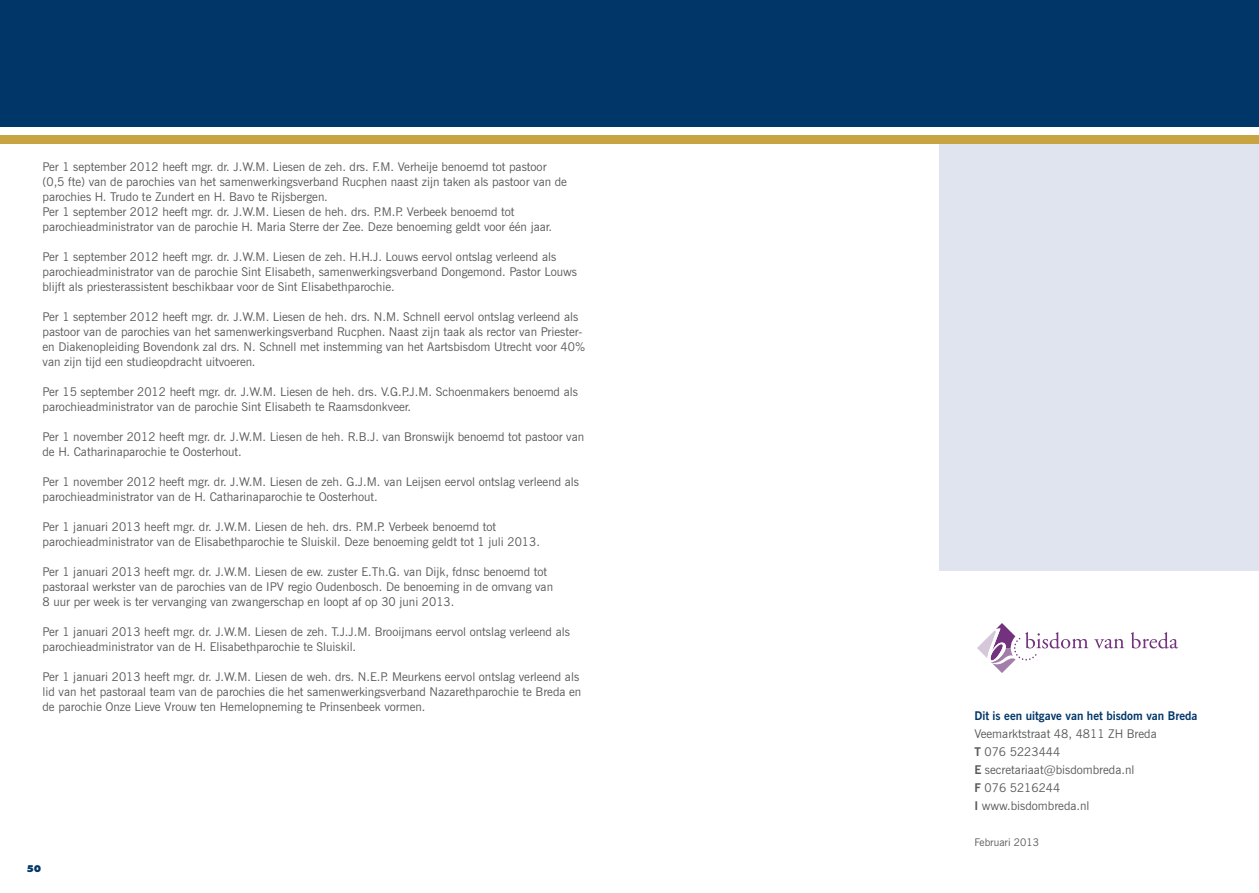
<style>
.page{position:relative;width:1259px;height:893px;background:#fff}
.page>*{position:absolute;margin:0;border:0;box-sizing:border-box;transform-origin:0 0}
.t1{font:12px/15px "News Gothic BT";color:#58595b}
.t2{font:700 12px "News Gothic BT";color:#003768}
.t3{font:10.5px "News Gothic BT";color:#58595b}
.t4{font:800 9px "Futura";color:#003768}
.s1{font-weight:700}
</style>
<div class="page">
<div style="left:0;top:136px;width:1259px;height:8px;background:#c8a341"></div>
<div style="left:0;top:0;width:1259px;height:126px;background:#003768"></div>
<svg style="left:1094px;top:639px;width:30px;height:9px"></svg>
<svg style="left:1131px;top:632px;width:47px;height:17px"></svg>
<svg style="left:977px;top:623px;width:111px;height:50px"></svg>
<div style="left:940px;top:144px;width:319px;height:427px;background:#dfe4ee"></div>
<p class="t1" style="left:43px;top:159px;width:526px">Per 1 september 2012 heeft mgr. dr. J.W.M. Liesen de zeh. drs. F.M. Verheije benoemd tot pastoor (0,5 fte) van de parochies van het samenwerkingsverband Rucphen naast zijn taken als pastoor van de parochies H. Trudo te Zundert en H. Bavo te Rijsbergen.<br>Per 1 september 2012 heeft mgr. dr. J.W.M. Liesen de heh. drs. P.M.P. Verbeek benoemd tot parochieadministrator van de parochie H. Maria Sterre der Zee. Deze benoeming geldt voor één jaar.</p>
<p class="t1" style="left:43px;top:249px;width:536px">Per 1 september 2012 heeft mgr. dr. J.W.M. Liesen de zeh. H.H.J. Louws eervol ontslag verleend als parochieadministrator van de parochie Sint Elisabeth, samenwerkingsverband Dongemond. Pastor Louws blijft als priesterassistent beschikbaar voor de Sint Elisabethparochie.</p>
<p class="t1" style="left:43px;top:309px;width:544px">Per 1 september 2012 heeft mgr. dr. J.W.M. Liesen de heh. drs. N.M. Schnell eervol ontslag verleend als pastoor van de parochies van het samenwerkingsverband Rucphen. Naast zijn taak als rector van Priester&shy;en Diakenopleiding Bovendonk zal drs. N. Schnell met instemming van het Aartsbisdom Utrecht voor 40% van zijn tijd een studieopdracht uitvoeren.</p>
<p class="t1" style="left:43px;top:384px;width:537px">Per 15 september 2012 heeft mgr. dr. J.W.M. Liesen de heh. drs. V.G.P.J.M. Schoenmakers benoemd als parochieadministrator van de parochie Sint Elisabeth te Raamsdonkveer.</p>
<p class="t1" style="left:43px;top:429px;width:543px">Per 1 november 2012 heeft mgr. dr. J.W.M. Liesen de heh. R.B.J. van Bronswijk benoemd tot pastoor van de H. Catharinaparochie te Oosterhout.</p>
<p class="t1" style="left:43px;top:474px;width:538px">Per 1 november 2012 heeft mgr. dr. J.W.M. Liesen de zeh. G.J.M. van Leijsen eervol ontslag verleend als parochieadministrator van de H. Catharinaparochie te Oosterhout.</p>
<p class="t1" style="left:43px;top:519px;width:499px">Per 1 januari 2013 heeft mgr. dr. J.W.M. Liesen de heh. drs. P.M.P. Verbeek benoemd tot parochieadministrator van de Elisabethparochie te Sluiskil. Deze benoeming geldt tot 1 juli 2013.</p>
<p class="t1" style="left:43px;top:564px;width:512px">Per 1 januari 2013 heeft mgr. dr. J.W.M. Liesen de ew. zuster E.Th.G. van Dijk, fdnsc benoemd tot pastoraal werkster van de parochies van de IPV regio Oudenbosch. De benoeming in de omvang van<br>8 uur per week is ter vervanging van zwangerschap en loopt af op 30 juni 2013.</p>
<p class="t1" style="left:43px;top:624px;width:529px">Per 1 januari 2013 heeft mgr. dr. J.W.M. Liesen de zeh. T.J.J.M. Brooijmans eervol ontslag verleend als parochieadministrator van de H. Elisabethparochie te Sluiskil.</p>
<p class="t1" style="left:43px;top:669px;width:540px">Per 1 januari 2013 heeft mgr. dr. J.W.M. Liesen de weh. drs. N.E.P. Meurkens eervol ontslag verleend als lid van het pastoraal team van de parochies die het samenwerkingsverband Nazarethparochie te Breda en de parochie Onze Lieve Vrouw ten Hemelopneming te Prinsenbeek vormen.</p>
<p class="t4" style="left:26px;top:863px;width:16px">50</p>
<p class="t2" style="left:974px;top:708px;width:225px">Dit is een uitgave van het bisdom van Breda</p>
<p class="t1" style="left:974px;top:725px;width:184px;line-height:18px">Veemarktstraat 48, 4811 ZH Breda<br><span class="s1">T</span> 076 5223444<br><span class="s1">E</span> secretariaat@bisdombreda.nl<br><span class="s1">F</span> 076 5216244<br><span class="s1">I</span> www.bisdombreda.nl</p>
<p class="t3" style="left:974px;top:836px;width:66px">Februari 2013</p>
</div>
